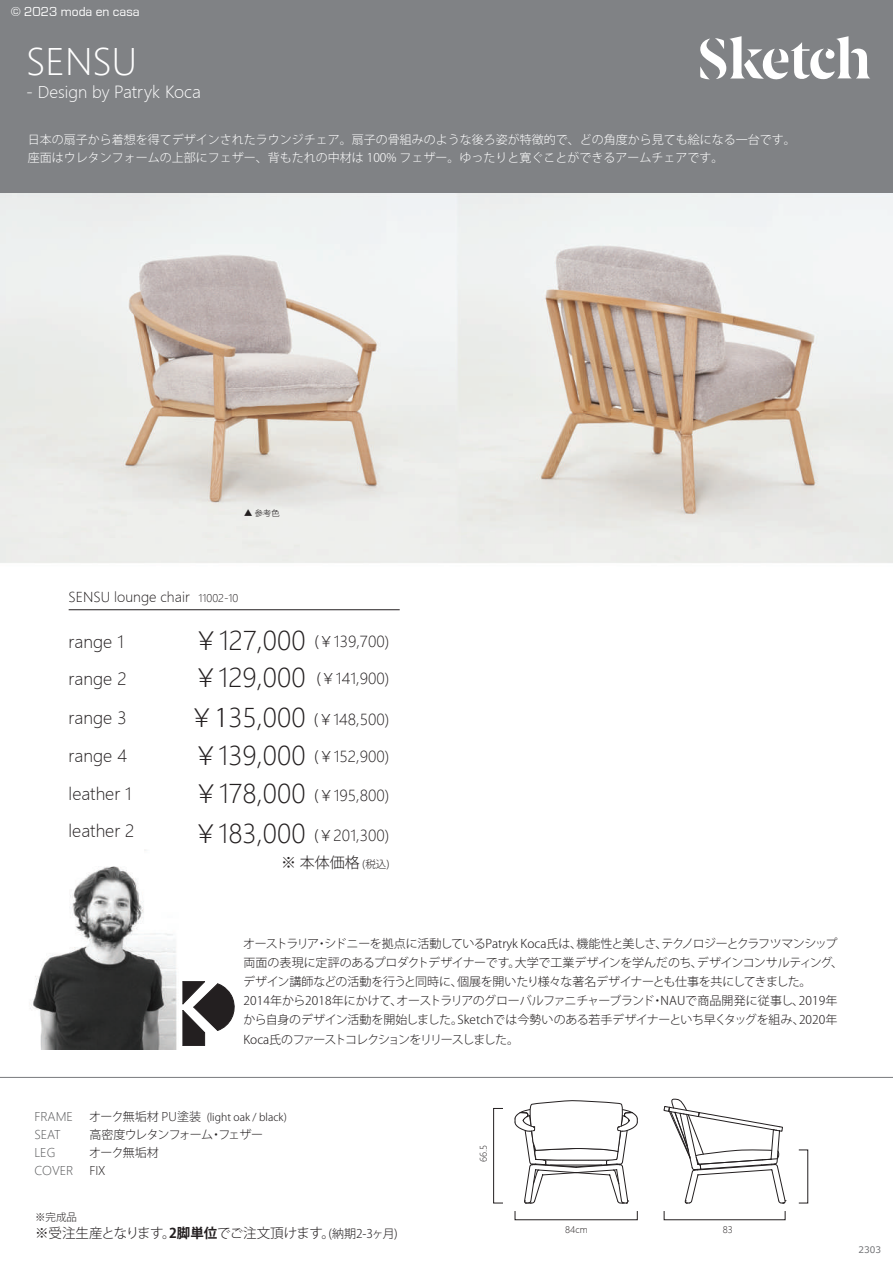
<style>
.page{position:relative;width:893px;height:1263px;background:#fff}
.page>*{position:absolute;margin:0;border:0;box-sizing:border-box;transform-origin:0 0}
.t1{font:36px "Microsoft Ya Hei UI Light";color:#fff}
.t2{font:25.5px/37px "Microsoft Ya Hei UI Light";color:#231f20}
.t3{font:16.65px "Microsoft Ya Hei UI Light";color:#231f20}
.t4{font:16.5px "Microsoft Ya Hei UI Light";color:#fff}
.t5{font:15px "Microsoft Ya Hei UI Light";color:#231f20}
.t6{font:300 15px "Koz Go Pr 6 N";color:#231f20}
.t7{font:300 13.5px "Koz Go Pr 6 N";letter-spacing:-.04em;color:#231f20}
.t8{font:13.5px "Microsoft Ya Hei UI Light";color:#231f20}
.t9{font:13.5px "Eurostile";color:#fff}
.t10{font:300 12px/19.2px "Koz Go Pr 6 N";letter-spacing:-.035em;color:#231f20}
.t11{font:300 12px/18px "Koz Go Pr 6 N";color:#fff}
.t12{font:300 12px/18px "Koz Go Pr 6 N";letter-spacing:-.06em;color:#231f20}
.t13{font:12px/18px "Microsoft Ya Hei UI Light";color:#57585a}
.t14{font:12px "Microsoft Ya Hei UI Light";color:#231f20}
.t15{font:300 10.5px "Koz Go Pr 6 N";color:#231f20}
.t16{font:9px "Microsoft Ya Hei UI Light";color:#231f20}
.t17{font:9px "Meiryo UI";color:#6c6d70}
.t18{font:8.25px "Microsoft Ya Hei UI Light";color:#231f20}
.s1{font-size:16.05px}
.s2{font-family:"Koz Go Pr 6 N"}
.s3{font-size:10.5px}
.s4{font-family:"Koz Go Pr 6 N";font-weight:300}
.s5{font-family:"Koz Go Pr 6 N";font-weight:300;font-size:25.5px}
.s6{font-size:25.5px}
.s7{font-size:12px}
.s8{font-family:"Microsoft Ya Hei UI Light";font-weight:400;font-size:12px}
.s9{font-weight:700}
</style>
<div class="page">
<img style="left:0;top:193px;width:893px;height:857px">
<div style="left:0;top:0;width:893px;height:193px;background:#808285"></div>
<hr style="left:0;top:1077px;width:893px;height:1px;background:#808285">
<div style="left:515px;top:1211px;width:122px;height:9px;border:1px solid #231f20"></div>
<div style="left:493px;top:1108px;width:10px;height:95px;border:1px solid #231f20"></div>
<div style="left:664px;top:1211px;width:121px;height:9px;border:1px solid #231f20"></div>
<svg style="left:182px;top:981px;width:55px;height:65px"></svg>
<hr style="left:69px;top:609px;width:331px;height:1px;background:#231f20">
<svg style="left:700px;top:36px;width:170px;height:44px"></svg>
<svg style="left:514px;top:1100px;width:124px;height:104px"></svg>
<svg style="left:663px;top:1098px;width:123px;height:106px"></svg>
<p class="t9" style="left:11px;top:5px;width:130px">© 2023 moda en casa</p>
<h1 class="t1" style="left:26px;top:38px;width:112px">SENSU</h1>
<h3 class="t4" style="left:26px;top:81px;width:176px"><span class="s1">- Design by</span> Patryk Koca</h3>
<p class="t11" style="left:28px;top:131px;width:770px">日本の扇子から着想を得てデザインされたラウンジチェア。扇子の骨組みのような後ろ姿が特徴的で、どの角度から見ても絵になる一台です。座面はウレタンフォームの上部にフェザー、背もたれの中材は 100% フェザー。ゆったりと寛ぐことができるアームチェアです。</p>
<p class="t18" style="left:244px;top:508px;width:37px"><span class="s2">▲</span> 参考色</p>
<p class="t8" style="left:69px;top:588px;width:171px">SENSU lounge chair <span class="s3">11002-10</span></p>
<h3 class="t3" style="left:69px;top:631px;width:57px">range 1</h3>
<h3 class="t3" style="left:69px;top:668px;width:60px">range 2</h3>
<h3 class="t3" style="left:69px;top:707px;width:60px">range 3</h3>
<h2 class="t2" style="left:193px;top:621px;width:114px"><span class="s4">￥</span>127,000<span class="s4">￥</span>129,000</h2>
<h2 class="t2" style="left:189px;top:699px;width:118px"><span class="s4">￥1</span>35,000</h2>
<p class="t5" style="left:314px;top:632px;width:76px"><span class="s4">(￥</span>139,700)</p>
<p class="t5" style="left:316px;top:669px;width:74px"><span class="s4">(￥</span>141,900)</p>
<p class="t5" style="left:314px;top:709px;width:77px"><span class="s4">(￥</span>148,500)</p>
<h3 class="t3" style="left:69px;top:744px;width:60px">range 4</h3>
<p class="t5" style="left:193px;top:747px;width:198px"><span class="s5">￥</span><span class="s6">139,000</span> <span class="s4">(￥</span>152,900)</p>
<h3 class="t3" style="left:69px;top:783px;width:65px">leather 1</h3>
<h3 class="t3" style="left:69px;top:820px;width:67px">leather 2</h3>
<h2 class="t2" style="left:194px;top:775px;width:113px"><span class="s4">￥</span>178,000</h2>
<p class="t5" style="left:314px;top:785px;width:77px"><span class="s4">(￥</span>195,800)</p>
<p class="t5" style="left:193px;top:825px;width:198px"><span class="s5">￥</span><span class="s6">183,000</span> <span class="s4">(￥</span>201,300)</p>
<p class="t6" style="left:281px;top:854px;width:110px">※ 本体価格 <span class="s3">(税込)</span></p>
<p class="t10" style="left:243px;top:934px;width:602px">オーストラリア・シドニーを拠点に活動しているPatryk Koca氏は、機能性と美しさ、テクノロジーとクラフツマンシップ両面の表現に定評のあるプロダクトデザイナーです。大学で工業デザインを学んだのち、デザインコンサルティング、デザイン講師などの活動を行うと同時に、個展を開いたり様々な著名デザイナーとも仕事を共にしてきました。<br>2014年から2018年にかけて、オーストラリアのグローバルファニチャーブランド・NAUで商品開発に従事し、2019年から自身のデザイン活動を開始しました。Sketchでは今勢いのある若手デザイナーといち早くタッグを組み、2020年Koca氏のファーストコレクションをリリースしました。</p>
<p class="t13" style="left:34px;top:1108px;width:41px">FRAME<br>SEAT<br>LEG<br>COVER</p>
<p class="t15" style="left:89px;top:1111px;width:199px"><span class="s7">オーク無垢材</span> <span class="s8">PU</span><span class="s7">塗装</span> (light oak / black)</p>
<p class="t12" style="left:89px;top:1126px;width:176px">高密度ウレタンフォーム・フェザーオーク無垢材</p>
<p class="t14" style="left:89px;top:1163px;width:18px">FIX</p>
<p class="t15" style="left:35px;top:1211px;width:44px">※完成品</p>
<p class="t7" style="left:35px;top:1226px;width:364px">※受注生産となります。<span class="s9">2脚単位</span>でご注文頂けます。<span class="s7">(納期2-3ヶ月)</span></p>
<p class="t16" style="left:478px;top:1162px;width:19px;rotate:-90deg">66.5</p>
<p class="t16" style="left:565px;top:1223px;width:24px">84cm</p>
<p class="t16" style="left:723px;top:1223px;width:12px">83</p>
<p class="t17" style="left:858px;top:1243px;width:24px">2303</p>
</div>
